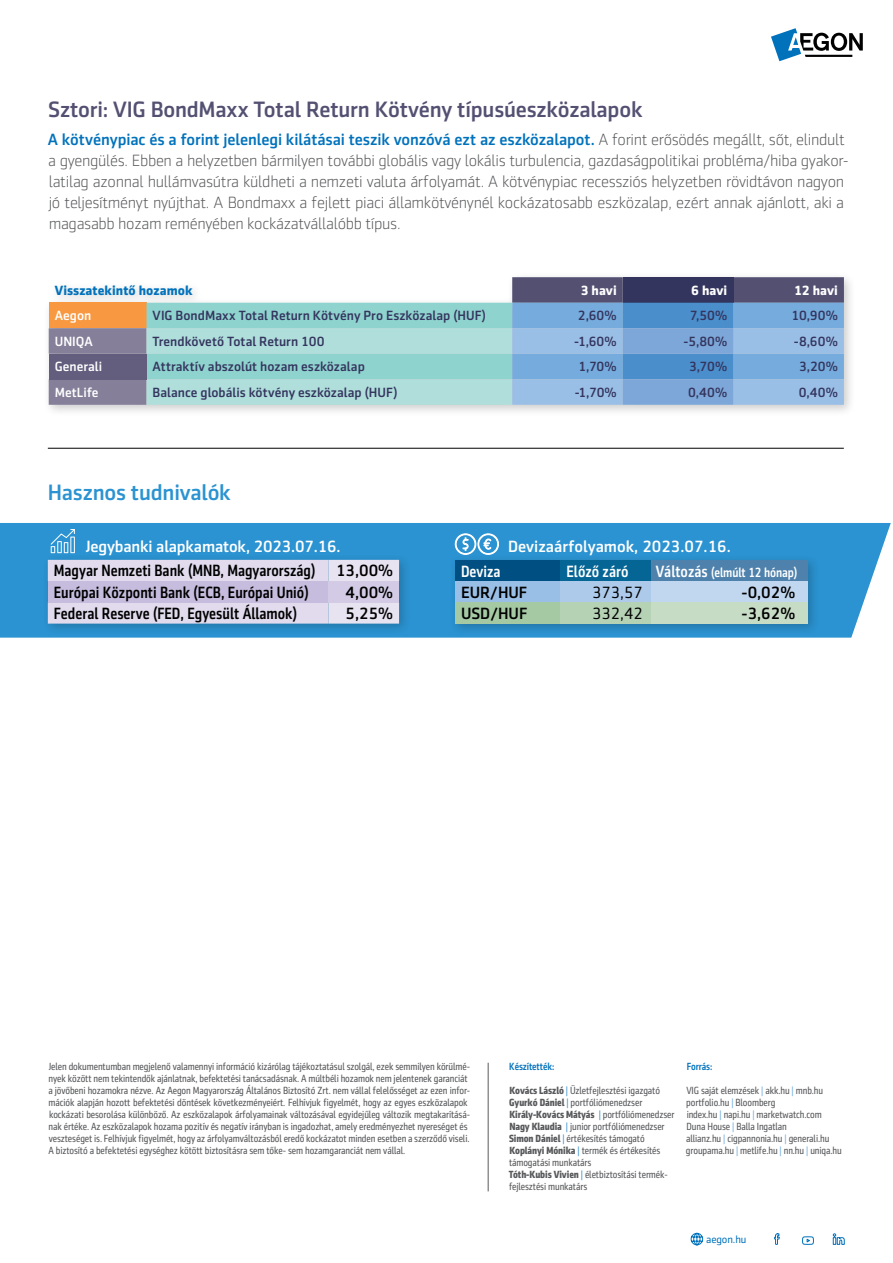
<style>
.page{position:relative;width:893px;height:1263px;background:#fff}
.page>*{position:absolute;margin:0;border:0;box-sizing:border-box;transform-origin:0 0}
.t1{font:500 22.5px "Sentico Sans DT";letter-spacing:-.01em;color:#535072}
.t2{font:500 22.5px "Sentico Sans DT";letter-spacing:-.01em;color:#2b93d1}
.t3{font:300 16.5px/21px "Sentico Sans DT";letter-spacing:-.02em;color:#58595b}
.t4{font:500 16.5px/21.3px "Sentico Sans DT Cond";color:#000}
.t5{font:500 16.5px "Sentico Sans DT";letter-spacing:-.01em;color:#fff}
.t6{font:500 16.5px "Sentico Sans DT";color:#000}
.t7{font:500 16.5px "Sentico Sans DT Cond";color:#fff}
.t8{font:16.5px "Sentico Sans DT";color:#000}
.t9{font:500 13.5px "Sentico Sans DT";color:#34355e}
.t10{font:500 13.5px "Sentico Sans DT";color:#fff}
.t11{font:500 13.5px "Sentico Sans DT Cond";letter-spacing:-.01em;color:#fff}
.t12{font:700 13.5px "Sentico Sans DT";letter-spacing:.005em;color:#0072bc}
.t13{font:700 13.5px "Sentico Sans DT";color:#fff}
.t14{font:10.8px "Sentico Sans DT";letter-spacing:-.01em;color:#0072bc}
.t15{font:10.5px/12px "Sentico Sans DT Cond";letter-spacing:-.01em;color:#58595b}
.t16{font:500 10.5px "Sentico Sans DT Cond";letter-spacing:-.01em;color:#0072bc}
.s1{font-weight:500;color:#0072bc}
.s2{font-family:"Sentico Sans DT"}
.s3{font-size:16.5px}
.s4{font-weight:700}
.s5{color:#2484c6}
.s6{color:#61a3d9}
</style>
<div class="page">
<svg style="left:771px;top:28px;width:92px;height:33px"></svg>
<svg style="left:802px;top:1237px;width:12px;height:8px"></svg>
<svg style="left:832px;top:1233px;width:13px;height:12px"></svg>
<svg style="left:774px;top:1233px;width:6px;height:12px"></svg>
<svg style="left:690px;top:1232px;width:14px;height:14px"></svg>
<hr style="left:48px;top:448px;width:796px;height:1px;background:#000">
<svg style="left:0;top:523px;width:891px;height:115px;background:#3a9bd4"></svg>
<div style="left:449px;top:554px;width:371px;height:82px;background:#000;opacity:.2"></div>
<div style="left:455px;top:560px;width:105px;height:21px;background:#004f82"></div>
<div style="left:560px;top:560px;width:91px;height:21px;background:#056696"></div>
<div style="left:651px;top:560px;width:157px;height:21px;background:#4e81ac"></div>
<div style="left:455px;top:581px;width:105px;height:22px;background:#9abfe6"></div>
<div style="left:560px;top:581px;width:91px;height:22px;background:#adcaea"></div>
<div style="left:651px;top:581px;width:157px;height:22px;background:#c1d6ef"></div>
<div style="left:455px;top:603px;width:105px;height:21px;background:#a4c9a3"></div>
<div style="left:560px;top:603px;width:91px;height:21px;background:#b5d2b4"></div>
<div style="left:651px;top:603px;width:157px;height:21px;background:#c7dcc4"></div>
<div style="left:41px;top:554px;width:370px;height:82px;background:#000;opacity:.2"></div>
<div style="left:48px;top:560px;width:351px;height:64px;background:#e1dbed"></div>
<div style="left:48px;top:581px;width:280px;height:21px;background:#c6bcdd"></div>
<div style="left:328px;top:581px;width:71px;height:21px;background:#d3cbe5"></div>
<svg style="left:455px;top:533px;width:44px;height:22px"></svg>
<svg style="left:51px;top:529px;width:24px;height:24px"></svg>
<hr style="left:488px;top:1063px;width:1px;height:128px;background:#58595b">
<div style="left:42px;top:271px;width:814px;height:146px;background:#000;opacity:.2"></div>
<svg style="left:49px;top:277px;width:795px;height:128px;background:#98bbcc"></svg>
<div style="left:49px;top:354px;width:98px;height:25px;background:#635e7e"></div>
<h1 class="t1" style="left:48px;top:97px;width:596px">Sztori: VIG BondMaxx Total Return Kötvény típusúeszközalapok</h1>
<p class="t3" style="left:48px;top:130px;width:802px"><span class="s1">A kötvénypiac és a forint jelenlegi kilátásai teszik vonzóvá ezt az eszközalapot.</span> A forint erősödés megállt, sőt, elindult a gyengülés. Ebben a helyzetben bármilyen további globális vagy lokális turbulencia, gazdaságpolitikai probléma/hiba gyakor&shy;latilag azonnal hullámvasútra küldheti a nemzeti valuta árfolyamát. A kötvénypiac recessziós helyzetben rövidtávon nagyon jó teljesítményt nyújthat. A Bondmaxx a fejlett piaci államkötvénynél kockázatosabb eszközalap, ezért annak ajánlott, aki a magasabb hozam reményében kockázatvállalóbb típus.</p>
<p class="t12" style="left:55px;top:282px;width:139px">Visszatekintő hozamok</p>
<p class="t13" style="left:581px;top:282px;width:38px">3 havi</p>
<p class="t13" style="left:691px;top:282px;width:38px">6 havi</p>
<p class="t13" style="left:794px;top:282px;width:45px">12 havi</p>
<p class="t10" style="left:55px;top:308px;width:38px">Aegon</p>
<p class="t9" style="left:153px;top:308px;width:335px">VIG BondMaxx Total Return Kötvény Pro Eszközalap (HUF)</p>
<p class="t9" style="left:578px;top:308px;width:40px">2,60%</p>
<p class="t9" style="left:690px;top:308px;width:39px">7,50%</p>
<p class="t9" style="left:792px;top:308px;width:48px">10,90%</p>
<p class="t10" style="left:55px;top:334px;width:40px">UNIQA</p>
<p class="t9" style="left:153px;top:334px;width:173px">Trendkövető Total Return 100</p>
<p class="t9" style="left:574px;top:334px;width:44px">-1,60%</p>
<p class="t9" style="left:684px;top:334px;width:45px">-5,80%</p>
<p class="t9" style="left:794px;top:334px;width:45px">-8,60%</p>
<p class="t10" style="left:55px;top:359px;width:49px">Generali</p>
<p class="t9" style="left:153px;top:359px;width:214px">Attraktív abszolút hozam eszközalap</p>
<p class="t9" style="left:578px;top:359px;width:40px">1,70%</p>
<p class="t9" style="left:689px;top:359px;width:40px">3,70%</p>
<p class="t9" style="left:799px;top:359px;width:40px">3,20%</p>
<p class="t10" style="left:55px;top:385px;width:45px">MetLife</p>
<p class="t9" style="left:153px;top:385px;width:246px">Balance globális kötvény eszközalap (HUF)</p>
<p class="t9" style="left:575px;top:385px;width:44px">-1,70%</p>
<p class="t9" style="left:688px;top:385px;width:41px">0,40%</p>
<p class="t9" style="left:799px;top:385px;width:41px">0,40%</p>
<h1 class="t2" style="left:48px;top:479px;width:185px">Hasznos tudnivalók</h1>
<h2 class="t5" style="left:86px;top:537px;width:256px">Jegybanki alapkamatok, 2023.07.16.</h2>
<h2 class="t5" style="left:508px;top:537px;width:224px">Devizaárfolyamok, 2023.07.16.</h2>
<h2 class="t4" style="left:54px;top:560px;width:341px">Magyar Nemzeti Bank (MNB, Magyarország) <span class="s2">13,00%<br></span>Európai Központi Bank (ECB, Európai Unió)</h2>
<h2 class="t6" style="left:346px;top:583px;width:49px">4,00%</h2>
<h2 class="t4" style="left:54px;top:602px;width:245px">Federal Reserve (FED, Egyesült Államok)</h2>
<h2 class="t6" style="left:346px;top:604px;width:49px">5,25%</h2>
<h2 class="t7" style="left:461px;top:562px;width:41px">Deviza</h2>
<h2 class="t7" style="left:566px;top:562px;width:63px">Előző záró</h2>
<p class="t11" style="left:656px;top:565px;width:143px"><span class="s3">Változás</span> (elmúlt 12 hónap)</p>
<h2 class="t6" style="left:461px;top:583px;width:68px">EUR/HUF</h2>
<h2 class="t8" style="left:592px;top:583px;width:52px">373,57</h2>
<h2 class="t6" style="left:742px;top:583px;width:55px">-0,02%</h2>
<h2 class="t6" style="left:461px;top:604px;width:68px">USD/HUF</h2>
<h2 class="t8" style="left:592px;top:605px;width:52px">332,42</h2>
<h2 class="t6" style="left:742px;top:604px;width:55px">-3,62%</h2>
<p class="t15" style="left:48px;top:1061px;width:423px">Jelen dokumentumban megjelenő valamennyi információ kizárólag tájékoztatásul szolgál, ezek semmilyen körülmé&shy;nyek között nem tekintendők ajánlatnak, befektetési tanácsadásnak. A múltbéli hozamok nem jelentenek garanciát a jövőbeni hozamokra nézve. Az Aegon Magyarország Általános Biztosító Zrt. nem vállal felelősséget az ezen infor&shy;mációk alapján hozott befektetési döntések következményeiért. Felhívjuk figyelmét, hogy az egyes eszközalapok kockázati besorolása különböző. Az eszközalapok árfolyamainak változásával egyidejűleg változik megtakarításá&shy;nak értéke. Az eszközalapok hozama pozitív és negatív irányban is ingadozhat, amely eredményezhet nyereséget és veszteséget is. Felhívjuk figyelmét, hogy az árfolyamváltozásból eredő kockázatot minden esetben a szerződő viseli.<br>A biztosító a befektetési egységhez kötött biztosításra sem tőke- sem hozamgaranciát nem vállal.</p>
<p class="t16" style="left:509px;top:1061px;width:47px">Készítették:</p>
<p class="t15" style="left:509px;top:1085px;width:167px"><span class="s4">Kovács László</span> <span class="s5">|</span> Üzletfejlesztési igazgató <span class="s4">Gyurkó Dániel</span> <span class="s5">|</span> portfóliómenedzser <span class="s4">Király-Kovács Mátyás</span> <span class="s5">|</span> portfóliómenedzser <span class="s4">Nagy Klaudia</span> <span class="s5">|</span> junior portfóliómenedzser <span class="s4">Simon Dániel</span> <span class="s5">|</span> értékesítés támogató <span class="s4">Koplányi Mónika</span> <span class="s5">|</span> termék és értékesítés támogatási munkatárs<br><span class="s4">Tóth-Kubis Vivien</span> <span class="s5">|</span> életbiztosítási termék&shy;fejlesztési munkatárs</p>
<p class="t16" style="left:687px;top:1061px;width:27px">Forrás:</p>
<p class="t15" style="left:686px;top:1085px;width:157px">VIG saját elemzések <span class="s6">|</span> akk.hu <span class="s6">|</span> mnb.hu portfolio.hu <span class="s6">|</span> Bloomberg<br>index.hu <span class="s6">|</span> napi.hu <span class="s6">|</span> marketwatch.com Duna House <span class="s6">|</span> Balla Ingatlan<br>allianz.hu <span class="s6">|</span> cigpannonia.hu <span class="s6">|</span> generali.hu groupama.hu <span class="s6">|</span> metlife.hu <span class="s6">|</span> nn.hu <span class="s6">|</span> uniqa.hu</p>
<p class="t14" style="left:706px;top:1233px;width:42px">aegon.hu</p>
</div>
